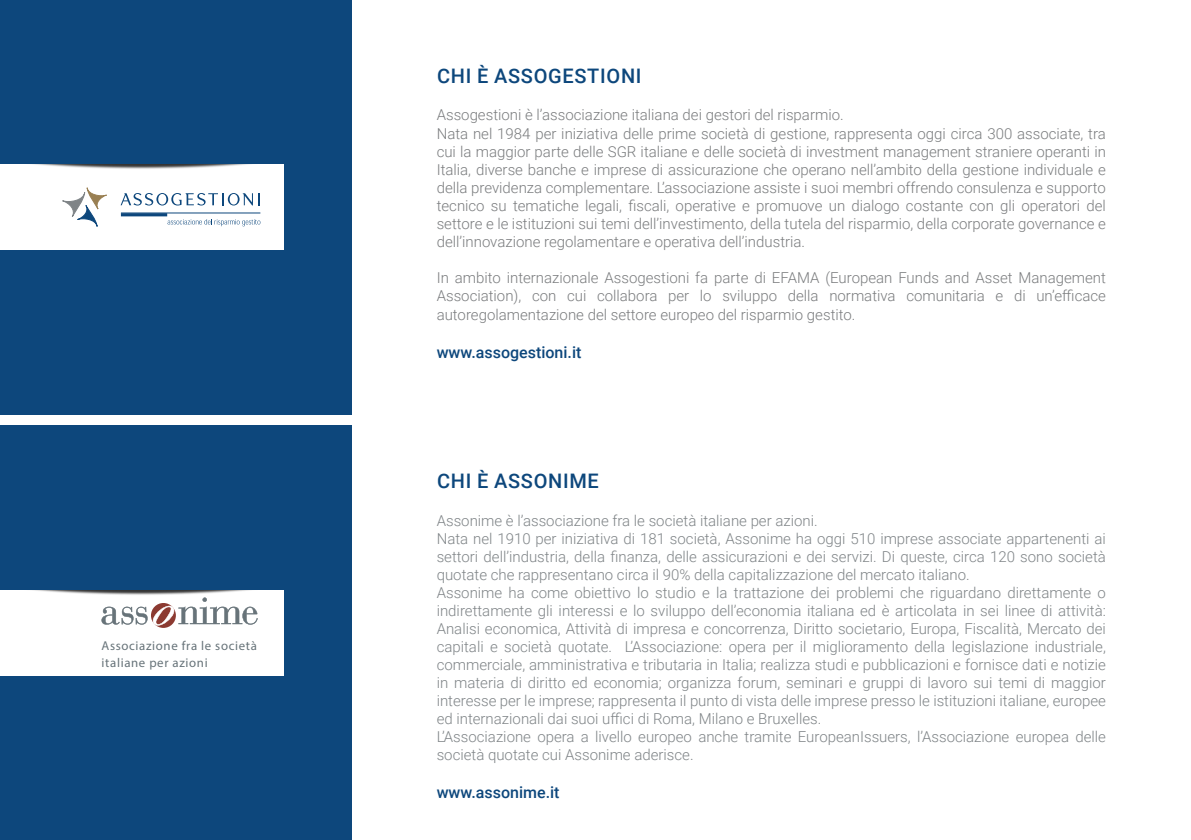
<style>
.page{position:relative;width:1191px;height:840px;background:#fff}
.page>*{position:absolute;margin:0;border:0;box-sizing:border-box;transform-origin:0 0}
.t1{font:500 20px "Roboto";letter-spacing:.035em;color:#0d477c}
.t2{font:500 16px "Roboto";color:#0d477c}
.t3{font:300 15px/18px "Roboto";color:#7f8487}
.t4{font:300 15px/18px "Roboto";color:#7a7c7e}
.t5{font:12.8px/16.2px "Myriad Pro";letter-spacing:.05em;color:#677379}
</style>
<div class="page">
<div style="left:0;top:0;width:351px;height:414px;background:#0d477c"></div>
<div style="left:0;top:164px;width:283px;height:85px;background:#fff"></div>
<img style="left:32px;top:164px;width:218px;height:5px">
<div style="left:0;top:425px;width:351px;height:414px;background:#0d477c"></div>
<svg style="left:62px;top:187px;width:45px;height:39px"></svg>
<svg style="left:121px;top:193px;width:139px;height:12px"></svg>
<svg style="left:167px;top:219px;width:93px;height:7px"></svg>
<hr style="left:121px;top:212px;width:139px;height:1px;background:#0d477c">
<hr style="left:121px;top:213px;width:46px;height:3px;background:#0d477c">
<div style="left:0;top:590px;width:283px;height:85px;background:#fff"></div>
<svg style="left:151px;top:602px;width:25px;height:25px"></svg>
<svg style="left:101px;top:597px;width:157px;height:28px"></svg>
<img style="left:32px;top:590px;width:218px;height:5px">
<p class="t5" style="left:102px;top:637px;width:157px">Associazione fra le società italiane per azioni</p>
<h1 class="t1" style="left:437px;top:62px;width:206px">CHI È ASSOGESTIONI</h1>
<p class="t4" style="left:437px;top:105px;width:670px">Assogestioni è l’associazione italiana dei gestori del risparmio.<br>Nata nel 1984 per iniziativa delle prime società di gestione, rappresenta oggi circa 300 associate, tra cui la maggior parte delle SGR italiane e delle società di investment management straniere operanti in Italia, diverse banche e imprese di assicurazione che operano nell’ambito della gestione individuale e della previdenza complementare. L’associazione assiste i suoi membri offrendo consulenza e supporto tecnico su tematiche legali, fiscali, operative e promuove un dialogo costante con gli operatori del settore e le istituzioni sui temi dell’investimento, della tutela del risparmio, della corporate governance e dell’innovazione regolamentare e operativa dell’industria.</p>
<p class="t4" style="left:437px;top:267px;width:670px;line-height:18.6px;text-align:justify">In ambito internazionale Assogestioni fa parte di EFAMA (European Funds and Asset Management Association), con cui collabora per lo sviluppo della normativa comunitaria e di un’efficace autoregolamentazione del settore europeo del risparmio gestito.</p>
<p class="t2" style="left:437px;top:341px;width:146px">www.assogestioni.it</p>
<h1 class="t1" style="left:437px;top:467px;width:163px">CHI È ASSONIME</h1>
<p class="t3" style="left:437px;top:510px;width:671px">Assonime è l’associazione fra le società italiane per azioni.<br>Nata nel 1910 per iniziativa di 181 società, Assonime ha oggi 510 imprese associate appartenenti ai settori dell’industria, della finanza, delle assicurazioni e dei servizi. Di queste, circa 120 sono società quotate che rappresentano circa il 90% della capitalizzazione del mercato italiano.<br>Assonime ha come obiettivo lo studio e la trattazione dei problemi che riguardano direttamente o indirettamente gli interessi e lo sviluppo dell’economia italiana ed è articolata in sei linee di attività:<br>Analisi economica, Attività di impresa e concorrenza, Diritto societario, Europa, Fiscalità, Mercato dei capitali e società quotate. L’Associazione: opera per il miglioramento della legislazione industriale, commerciale, amministrativa e tributaria in Italia; realizza studi e pubblicazioni e fornisce dati e notizie in materia di diritto ed economia; organizza forum, seminari e gruppi di lavoro sui temi di maggior interesse per le imprese; rappresenta il punto di vista delle imprese presso le istituzioni italiane, europee ed internazionali dai suoi uffici di Roma, Milano e Bruxelles.<br>L’Associazione opera a livello europeo anche tramite EuropeanIssuers, l’Associazione europea delle società quotate cui Assonime aderisce.</p>
<p class="t2" style="left:437px;top:781px;width:124px">www.assonime.it</p>
</div>
